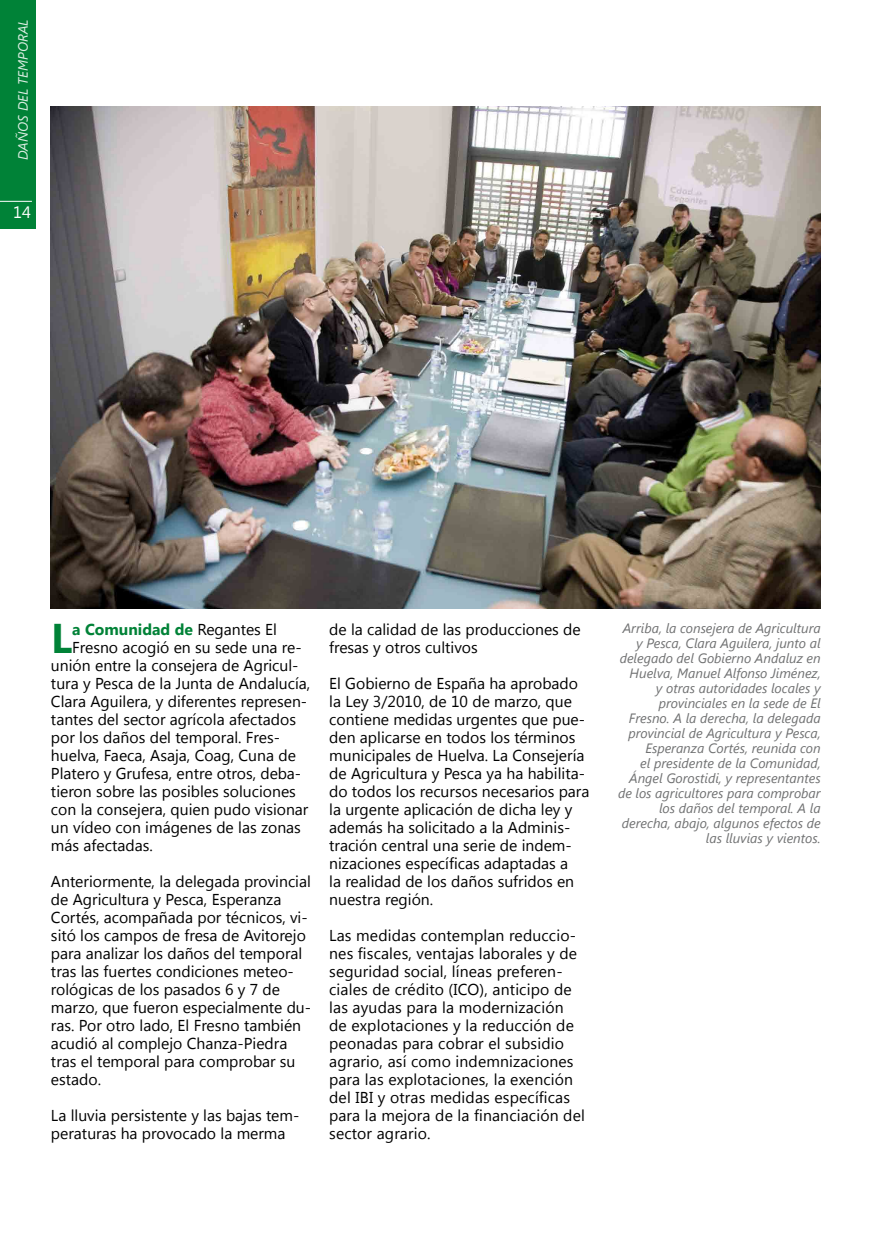
<style>
.page{position:relative;width:893px;height:1234px;background:#fff}
.page>*{position:absolute;margin:0;border:0;box-sizing:border-box;transform-origin:0 0}
.t1{font:700 41.4px "Segoe UI";color:#008237}
.t2{font:16.5px "Segoe UI";color:#fff}
.t3{font:15.75px/18px "Segoe UI";color:#000}
.t4{font:700 15.75px "Segoe UI";color:#008237}
.t5{font:italic 13.5px/15px "Segoe UI";color:#707172;text-align:right}
.t6{font:italic 13.5px "Segoe UI";color:#fff}
.s1{font-weight:400;color:#000}
</style>
<div class="page">
<div style="left:0;top:0;width:36px;height:228px;background:#008237"></div>
<hr style="left:0;top:201px;width:32px;height:1px;background:#fff">
<img style="left:51px;top:107px;width:770px;height:501px">
<p class="t6" style="left:14px;top:160px;width:142px;rotate:-90deg">DAÑOS DEL TEMPORAL</p>
<p class="t2" style="left:13px;top:201px;width:19px">14</p>
<h1 class="t1" style="left:51px;top:608px;width:23px">L</h1>
<p class="t4" style="left:72px;top:618px;width:206px">a Comunidad de <span class="s1">Regantes El</span></p>
<p class="t3" style="left:72px;top:637px;width:231px">Fresno acogió en su sede una re-</p>
<p class="t3" style="left:51px;top:655px;width:249px">unión entre la consejera de Agricul-</p>
<p class="t3" style="left:51px;top:673px;width:261px">tura y Pesca de la Junta de Andalucía,</p>
<p class="t3" style="left:51px;top:691px;width:258px">Clara Aguilera, y diferentes represen-</p>
<p class="t3" style="left:51px;top:709px;width:247px">tantes del sector agrícola afectados</p>
<p class="t3" style="left:51px;top:727px;width:231px">por los daños del temporal. Fres-</p>
<p class="t3" style="left:51px;top:745px;width:246px">huelva, Faeca, Asaja, Coag, Cuna de</p>
<p class="t3" style="left:51px;top:763px;width:252px">Platero y Grufesa, entre otros, deba-</p>
<p class="t3" style="left:51px;top:781px;width:246px">tieron sobre las posibles soluciones</p>
<p class="t3" style="left:51px;top:799px;width:259px">con la consejera, quien pudo visionar</p>
<p class="t3" style="left:51px;top:817px;width:251px">un vídeo con imágenes de las zonas</p>
<p class="t3" style="left:51px;top:835px;width:103px">más afectadas.</p>
<p class="t3" style="left:51px;top:871px;width:262px">Anteriormente, la delegada provincial de Agricultura y Pesca, Esperanza Cortés, acompañada por técnicos, vi&shy;sitó los campos de fresa de Avitorejo para analizar los daños del temporal tras las fuertes condiciones meteo&shy;rológicas de los pasados 6 y 7 de marzo, que fueron especialmente du&shy;ras. Por otro lado, El Fresno también acudió al complejo Chanza-Piedra tras el temporal para comprobar su estado.</p>
<p class="t3" style="left:51px;top:1105px;width:250px">La lluvia persistente y las bajas tem&shy;peraturas ha provocado la merma</p>
<p class="t3" style="left:329px;top:619px;width:253px">de la calidad de las producciones de fresas y otros cultivos</p>
<p class="t3" style="left:329px;top:673px;width:262px">El Gobierno de España ha aprobado la Ley 3/2010, de 10 de marzo, que contiene medidas urgentes que pue&shy;den aplicarse en todos los términos municipales de Huelva. La Consejería de Agricultura y Pesca ya ha habilita&shy;do todos los recursos necesarios para la urgente aplicación de dicha ley y además ha solicitado a la Adminis&shy;tración central una serie de indem&shy;nizaciones específicas adaptadas a<br>la realidad de los daños sufridos en nuestra región.</p>
<p class="t3" style="left:329px;top:925px;width:257px">Las medidas contemplan reduccio&shy;nes fiscales, ventajas laborales y de seguridad social, líneas preferen&shy;ciales de crédito (ICO), anticipo de las ayudas para la modernización de explotaciones y la reducción de peonadas para cobrar el subsidio agrario, así como indemnizaciones para las explotaciones, la exención del IBI y otras medidas específicas para la mejora de la financiación del sector agrario.</p>
<p class="t5" style="left:618px;top:619px;width:204px">Arriba, la consejera de Agricultura y Pesca, Clara Aguilera, junto al delegado del Gobierno Andaluz en<br>Huelva, Manuel Alfonso Jiménez,<br>y otras autoridades locales y provinciales en la sede de El<br>Fresno. A la derecha, la delegada provincial de Agricultura y Pesca,<br>Esperanza Cortés, reunida con<br>el presidente de la Comunidad,<br>Ángel Gorostidi, y representantes de los agricultores para comprobar los daños del temporal. A la derecha, abajo, algunos efectos de las lluvias y vientos.</p>
</div>
